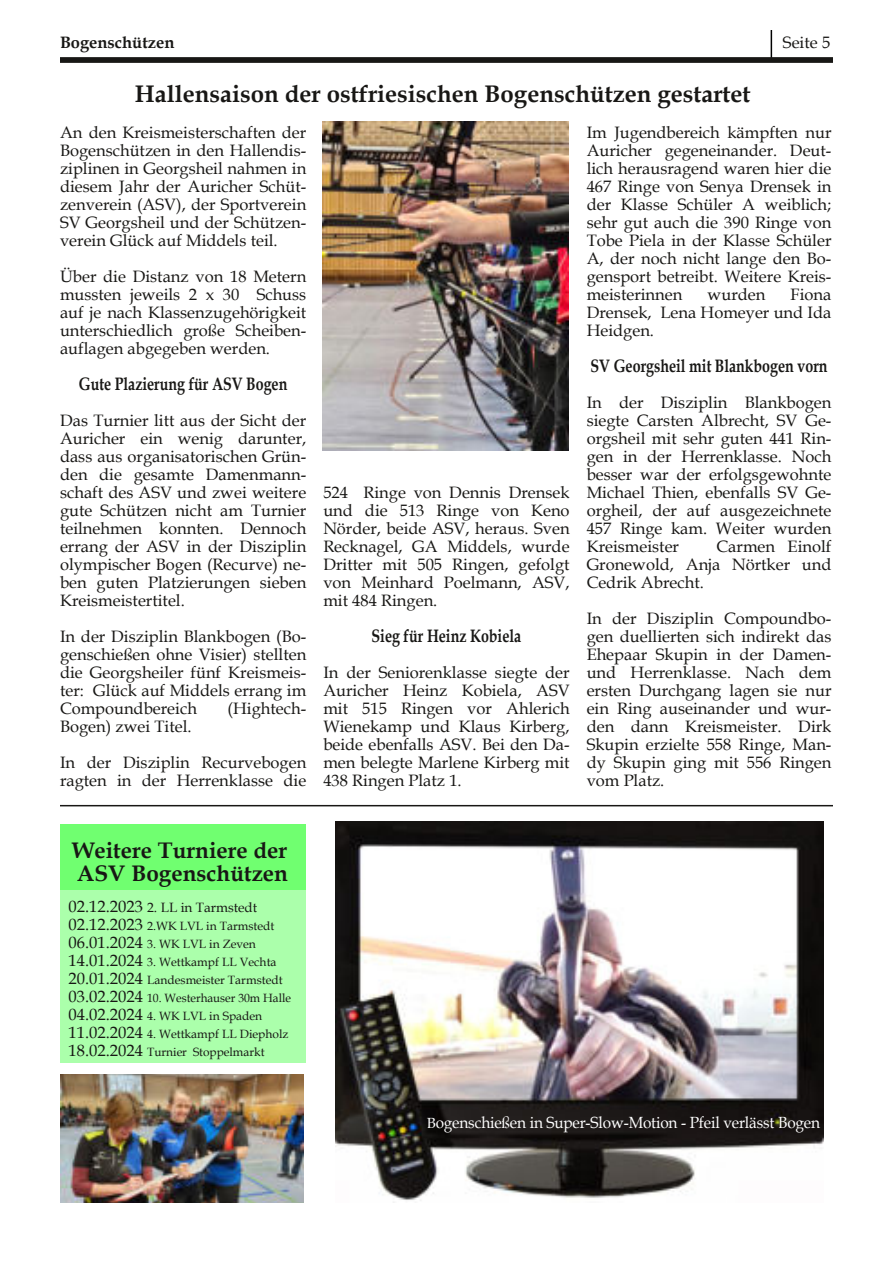
<style>
.page{position:relative;width:893px;height:1263px;background:#fff}
.page>*{position:absolute;margin:0;border:0;box-sizing:border-box;transform-origin:0 0}
.t1{font:700 24px "Book Antiqua";color:#181715}
.t2{font:700 22.5px/22.5px "Book Antiqua";color:#181715}
.t3{font:700 18px "Book Antiqua";color:#181715;scale:.79 1}
.t4{font:16.5px/18px "Book Antiqua";color:#181715;text-align:justify}
.t5{font:700 16.5px "Book Antiqua";color:#181715}
.t6{font:16.2px "Book Antiqua";letter-spacing:-.01em;color:#fff;scale:.95 1}
.t7{font:13.5px "Book Antiqua";color:#181715}
.t8{font:12px/18px "Book Antiqua";color:#181715}
.s1{font-size:16.5px}
.s2{font-size:14.7px}
</style>
<div class="page">
<hr style="left:771px;top:30px;width:1px;height:30px;background:#000">
<div style="left:60px;top:57px;width:773px;height:6px;background:#181715"></div>
<div style="left:60px;top:887px;width:245px;height:175px;background:#abffab"></div>
<img style="left:335px;top:821px;width:488px;height:382px">
<div style="left:60px;top:824px;width:245px;height:66px;background:#70ff70"></div>
<img style="left:323px;top:122px;width:246px;height:328px">
<hr style="left:60px;top:805px;width:773px;height:1px;background:#181715">
<img style="left:60px;top:1074px;width:243px;height:129px">
<p class="t5" style="left:60px;top:31px;width:116px">Bogenschützen</p>
<h1 class="t1" style="left:135px;top:78px;width:617px">Hallensaison der ostfriesischen Bogenschützen gestartet</h1>
<p class="t4" style="left:783px;top:35px;width:49px">Seite 5</p>
<p class="t4" style="left:60px;top:125px;width:248px">An den Kreismeisterschaften der Bogenschützen in den Hallendis&shy;ziplinen in Georgsheil nahmen in diesem Jahr der Auricher Schüt&shy;zenverein (ASV), der Sportverein SV Georgsheil und der Schützen&shy;verein Glück auf Middels teil.</p>
<p class="t4" style="left:60px;top:269px;width:248px">Über die Distanz von 18 Metern mussten jeweils 2 x 30 Schuss auf je nach Klassenzugehörigkeit unterschiedlich große Scheiben&shy;auflagen abgegeben werden.</p>
<p class="t3" style="left:79px;top:372px;width:265px">Gute Plazierung für ASV Bogen</p>
<p class="t4" style="left:60px;top:413px;width:248px">Das Turnier litt aus der Sicht der Auricher ein wenig darunter, dass aus organisatorischen Grün&shy;den die gesamte Damenmann&shy;schaft des ASV und zwei weitere gute Schützen nicht am Turnier teilnehmen konnten. Dennoch errang der ASV in der Disziplin olympischer Bogen (Recurve) ne&shy;ben guten Platzierungen sieben Kreismeistertitel.</p>
<p class="t4" style="left:60px;top:629px;width:248px">In der Disziplin Blankbogen (Bo&shy;genschießen ohne Visier) stellten die Georgsheiler fünf Kreismeis&shy;ter: Glück auf Middels errang im Compoundbereich</p>
<p class="t4" style="left:228px;top:701px;width:80px">(Hightech-</p>
<p class="t4" style="left:60px;top:710px;width:248px;line-height:36px">Bogen) zwei Titel.<br>In der Disziplin Recurvebogen</p>
<p class="t4" style="left:60px;top:773px;width:248px">ragten in der Herrenklasse die</p>
<p class="t4" style="left:323px;top:485px;width:248px">524 Ringe von Dennis Drensek und die 513 Ringe von Keno Nörder, beide ASV, heraus. Sven Recknagel, GA Middels, wurde Dritter mit 505 Ringen, gefolgt von Meinhard Poelmann, ASV, mit 484 Ringen.</p>
<p class="t3" style="left:372px;top:624px;width:191px">Sieg für Heinz Kobiela</p>
<p class="t4" style="left:323px;top:665px;width:248px">In der Seniorenklasse siegte der Auricher Heinz Kobiela, ASV mit 515 Ringen vor Ahlerich Wienekamp und Klaus Kirberg, beide ebenfalls ASV. Bei den Da&shy;men belegte Marlene Kirberg mit 438 Ringen Platz 1.</p>
<p class="t4" style="left:587px;top:125px;width:246px">Im Jugendbereich kämpften nur Auricher gegeneinander. Deut&shy;lich herausragend waren hier die 467 Ringe von Senya Drensek in der Klasse Schüler A weiblich; sehr gut auch die 390 Ringe von Tobe Piela in der Klasse Schüler A, der noch nicht lange den Bo&shy;gensport betreibt. Weitere Kreis&shy;meisterinnen</p>
<p class="t4" style="left:708px;top:287px;width:59px">wurden</p>
<p class="t4" style="left:587px;top:287px;width:246px;text-indent:204px">Fiona Drensek, Lena Homeyer und Ida Heidgen.</p>
<p class="t3" style="left:590px;top:354px;width:302px">SV Georgsheil mit Blankbogen vorn</p>
<p class="t4" style="left:587px;top:395px;width:246px">In der Disziplin Blankbogen siegte Carsten Albrecht, SV Ge&shy;orgsheil mit sehr guten 441 Rin&shy;gen in der Herrenklasse. Noch besser war der erfolgsgewohnte Michael Thien, ebenfalls SV Ge&shy;orgheil, der auf ausgezeichnete 457 Ringe kam. Weiter wurden Kreismeister</p>
<p class="t4" style="left:587px;top:539px;width:246px;text-indent:130px">Carmen Einolf Gronewold, Anja Nörtker und Cedrik Abrecht.</p>
<p class="t4" style="left:587px;top:611px;width:246px">In der Disziplin Compoundbo&shy;gen duellierten sich indirekt das Ehepaar Skupin in der Damen&shy;und Herrenklasse. Nach dem ersten Durchgang lagen sie nur ein Ring auseinander und wur&shy;den dann Kreismeister. Dirk Skupin erzielte 558 Ringe, Man&shy;dy Skupin ging mit 556 Ringen vom Platz.</p>
<h2 class="t2" style="left:72px;top:839px;width:217px">Weitere Turniere der<br>ASV Bogenschützen</h2>
<p class="t7" style="left:69px;top:902px;width:190px"><span class="s1">02.12.2023</span> 2. LL in Tarmstedt</p>
<p class="t8" style="left:69px;top:918px;width:224px"><span class="s1">02.12.2023</span> 2.WK LVL in Tarmstedt <span class="s1">06.01.2024</span> 3. WK LVL in Zeven <span class="s1">14.01.2024</span> 3. Wettkampf LL Vechta <span class="s1">20.01.2024</span> Landesmeister Tarmstedt <span class="s1">03.02.2024</span> 10. Westerhauser 30m Halle <span class="s1">04.02.2024</span> 4. WK LVL in Spaden <span class="s1">11.02.2024</span> 4. Wettkampf LL Diepholz <span class="s1">18.02.2024</span> Turnier Stoppelmarkt</p>
<p class="t6" style="left:427px;top:1116px;width:416px"><span class="s2">B</span>ogenschießen in Super-Slow-Motion - Pfeil verlässt Bogen</p>
</div>
